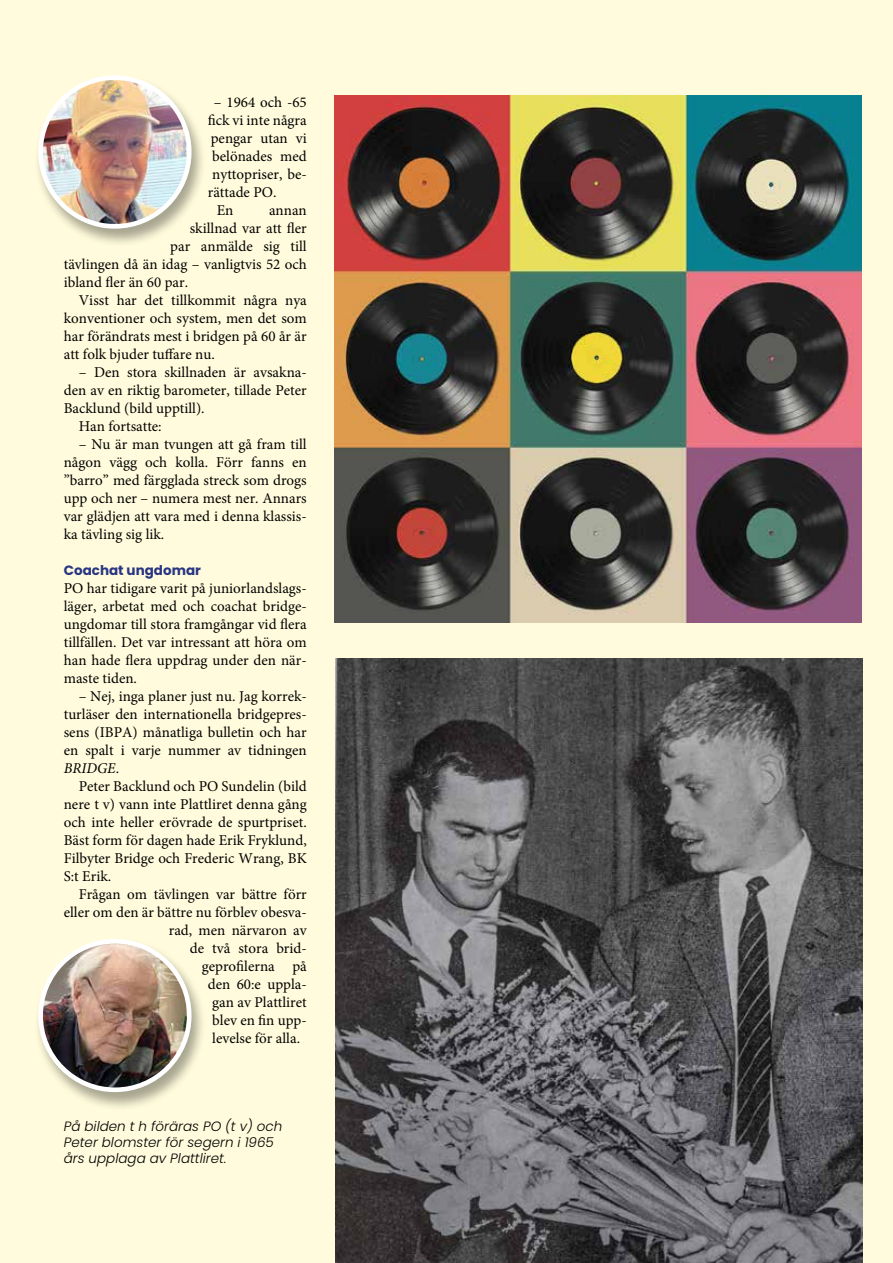
<style>
.page{position:relative;width:893px;height:1263px;background:#fffbdc}
.page>*{position:absolute;margin:0;border:0;box-sizing:border-box;transform-origin:0 0}
.t1{font:15px/18px "Minion Pro";color:#000;text-align:justify}
.t2{font:italic 300 13.5px/16.2px "Poppins";color:#000}
.t3{font:700 13.5px "Poppins";color:#283583}
.s1{font-style:italic}
</style>
<div class="page">
<div style="left:34px;top:938px;width:173px;height:173px;background:#000;opacity:.35"></div>
<img style="left:41px;top:941px;width:148px;height:149px;border-radius:74px">
<div style="left:38px;top:939px;width:154px;height:153px;border:5px solid #fff;border-radius:50%"></div>
<div style="left:34px;top:75px;width:173px;height:173px;background:#000;opacity:.35"></div>
<img style="left:41px;top:78px;width:148px;height:148px;border-radius:74px">
<div style="left:38px;top:75px;width:154px;height:154px;border:5px solid #fff;border-radius:50%"></div>
<img style="left:335px;top:96px;width:526px;height:526px">
<img style="left:336px;top:658px;width:526px;height:605px">
<p class="t1" style="left:214px;top:93px;width:95px">– 1964 och -65</p>
<p class="t1" style="left:208px;top:111px;width:100px">fick vi inte några</p>
<p class="t1" style="left:211px;top:129px;width:97px">pengar utan vi</p>
<p class="t1" style="left:212px;top:147px;width:96px">belönades med</p>
<p class="t1" style="left:212px;top:165px;width:96px">nyttopriser, be-</p>
<p class="t1" style="left:208px;top:183px;width:70px">rättade PO.</p>
<p class="t1" style="left:217px;top:201px;width:18px">En</p>
<p class="t1" style="left:269px;top:201px;width:39px">annan</p>
<p class="t1" style="left:190px;top:219px;width:119px">skillnad var att fler</p>
<p class="t1" style="left:170px;top:237px;width:138px">par anmälde sig till</p>
<p class="t1" style="left:64px;top:255px;width:245px">tävlingen då än idag – vanligtvis 52 och</p>
<p class="t1" style="left:64px;top:273px;width:126px">ibland fler än 60 par.</p>
<p class="t1" style="left:79px;top:291px;width:230px">Visst har det tillkommit några nya</p>
<p class="t1" style="left:64px;top:309px;width:245px">konventioner och system, men det som</p>
<p class="t1" style="left:64px;top:327px;width:244px">har förändrats mest i bridgen på 60 år är</p>
<p class="t1" style="left:64px;top:345px;width:153px">att folk bjuder tuffare nu.</p>
<p class="t1" style="left:79px;top:363px;width:230px">– Den stora skillnaden är avsakna-</p>
<p class="t1" style="left:64px;top:381px;width:245px">den av en riktig barometer, tillade Peter</p>
<p class="t1" style="left:64px;top:399px;width:142px">Backlund (bild upptill).</p>
<p class="t1" style="left:79px;top:417px;width:84px">Han fortsatte:</p>
<p class="t1" style="left:64px;top:435px;width:245px;text-indent:15px">– Nu är man tvungen att gå fram till någon vägg och kolla. Förr fanns en ”barro” med färgglada streck som drogs upp och ner – numera mest ner. Annars var glädjen att vara med i denna klassis&shy;ka tävling sig lik.</p>
<p class="t3" style="left:64px;top:562px;width:139px">Coachat ungdomar</p>
<p class="t1" style="left:64px;top:579px;width:245px">PO har tidigare varit på juniorlandslags&shy;läger, arbetat med och coachat bridge&shy;ungdomar till stora framgångar vid flera tillfällen. Det var intressant att höra om han hade flera uppdrag under den när&shy;maste tiden.</p>
<p class="t1" style="left:64px;top:687px;width:245px;text-indent:15px">– Nej, inga planer just nu. Jag korrek&shy;turläser den internationella bridgepres&shy;sens (IBPA) månatliga bulletin och har en spalt i varje nummer av tidningen <span class="s1">BRIDGE</span>.</p>
<p class="t1" style="left:64px;top:777px;width:245px;text-indent:15px">Peter Backlund och PO Sundelin (bild nere t v) vann inte Plattliret denna gång och inte heller erövrade de spurtpriset.<br>Bäst form för dagen hade Erik Fryklund, Filbyter Bridge och Frederic Wrang, BK S:t Erik.</p>
<p class="t1" style="left:79px;top:885px;width:230px">Frågan om tävlingen var bättre förr</p>
<p class="t1" style="left:64px;top:903px;width:245px">eller om den är bättre nu förblev obesva-</p>
<p class="t1" style="left:169px;top:921px;width:139px">rad, men närvaron av</p>
<p class="t1" style="left:190px;top:939px;width:118px">de två stora brid-</p>
<p class="t1" style="left:202px;top:957px;width:106px">geprofilerna på</p>
<p class="t1" style="left:208px;top:975px;width:101px">den 60:e uppla-</p>
<p class="t1" style="left:212px;top:993px;width:96px">gan av Plattliret</p>
<p class="t1" style="left:212px;top:1011px;width:96px">blev en fin upp-</p>
<p class="t1" style="left:212px;top:1029px;width:89px">levelse för alla.</p>
<p class="t2" style="left:64px;top:1118px;width:220px">På bilden t h föräras PO (t v) och<br>Peter blomster för segern i 1965 års upplaga av Plattliret.</p>
</div>
